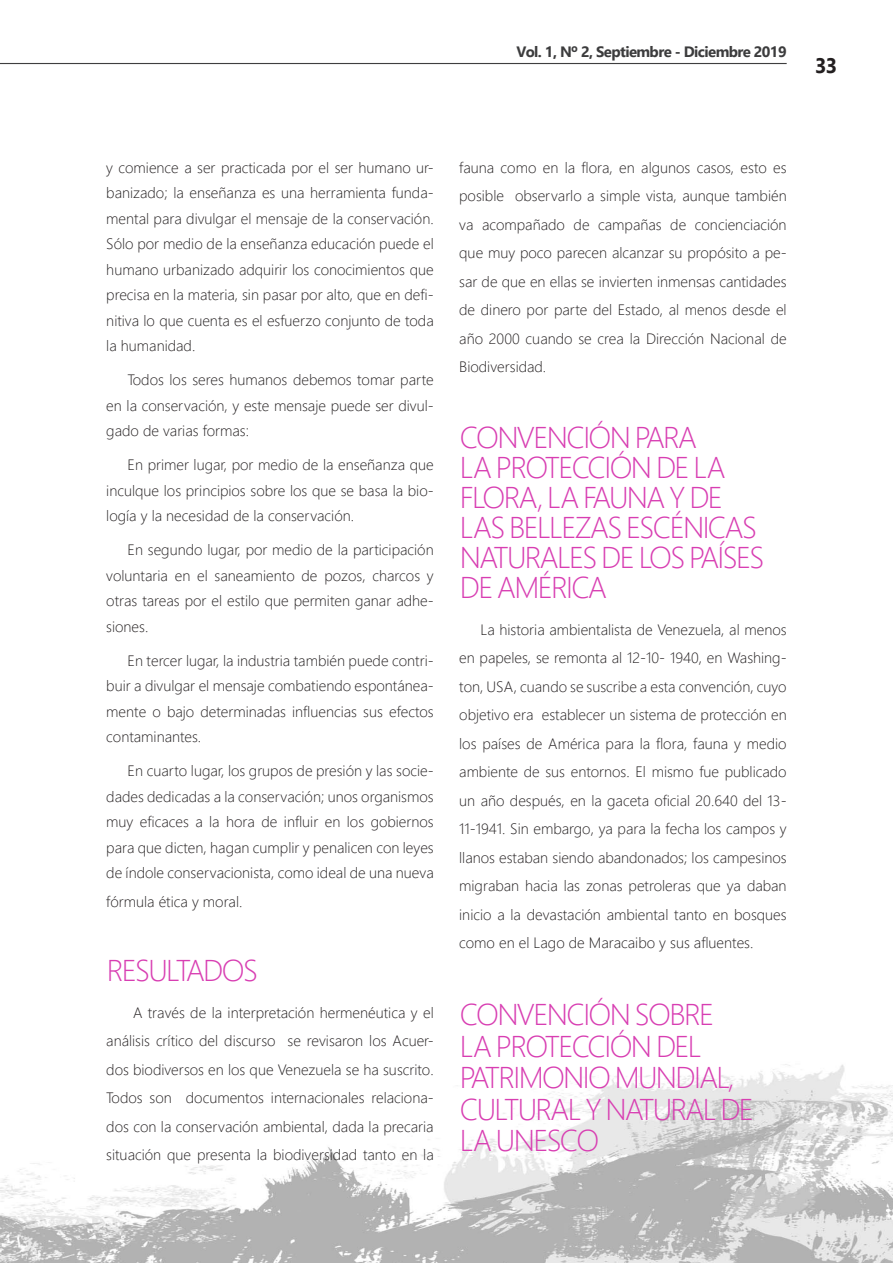
<style>
.page{position:relative;width:893px;height:1263px;background:#fff}
.page>*{position:absolute;margin:0;border:0;box-sizing:border-box;transform-origin:0 0}
.t1{font:30px/30px "Webly Sleek UI Light";letter-spacing:-.055em;color:#d83eb2}
.t2{font:700 21px "Gadugi";color:#231f20;scale:.95 1}
.t3{font:15px/28.5px "Webly Sleek UI Light";color:#231f20;text-align:justify}
.t4{font:700 15px "Gadugi";letter-spacing:-.04em;color:#3c3c3d}
</style>
<div class="page">
<img style="left:0;top:1064px;width:893px;height:199px">
<hr style="left:0;top:63px;width:787px;height:1px;background:#3e3e3f">
<p class="t4" style="left:516px;top:43px;width:272px">Vol. 1, Nº 2, Septiembre - Diciembre 2019</p>
<h2 class="t2" style="left:815px;top:53px;width:25px">33</h2>
<p class="t3" style="left:106px;top:154px;width:329px;line-height:25.5px">y comience a ser practicada por el ser humano ur&shy;banizado; la enseñanza es una herramienta funda&shy;mental para divulgar el mensaje de la conservación.<br>Sólo por medio de la enseñanza educación puede el humano urbanizado adquirir los conocimientos que precisa en la materia, sin pasar por alto, que en defi&shy;nitiva lo que cuenta es el esfuerzo conjunto de toda la humanidad.</p>
<p class="t3" style="left:106px;top:366px;width:329px;line-height:25.5px;text-indent:21px">Todos los seres humanos debemos tomar parte en la conservación, y este mensaje puede ser divul&shy;gado de varias formas:</p>
<p class="t3" style="left:106px;top:451px;width:329px;line-height:25.5px;text-indent:21px">En primer lugar, por medio de la enseñanza que inculque los principios sobre los que se basa la bio&shy;logía y la necesidad de la conservación.</p>
<p class="t3" style="left:106px;top:536px;width:329px;line-height:25.5px;text-indent:21px">En segundo lugar, por medio de la participación voluntaria en el saneamiento de pozos, charcos y otras tareas por el estilo que permiten ganar adhe&shy;siones.</p>
<p class="t3" style="left:106px;top:647px;width:329px;line-height:25.5px;text-indent:21px">En tercer lugar, la industria también puede contri&shy;buir a divulgar el mensaje combatiendo espontánea&shy;mente o bajo determinadas influencias sus efectos contaminantes.</p>
<p class="t3" style="left:106px;top:757px;width:329px;line-height:25.5px;text-indent:21px">En cuarto lugar, los grupos de presión y las socie&shy;dades dedicadas a la conservación; unos organismos muy eficaces a la hora de influir en los gobiernos para que dicten, hagan cumplir y penalicen con leyes de índole conservacionista, como ideal de una nueva</p>
<p class="t3" style="left:106px;top:886px;width:138px">fórmula ética y moral.</p>
<p class="t1" style="left:107px;top:954px;width:153px">RESULTADOS</p>
<p class="t3" style="left:106px;top:997px;width:329px;text-indent:27px">A través de la interpretación hermenéutica y el análisis crítico del discurso se revisaron los Acuer&shy;dos biodiversos en los que Venezuela se ha suscrito.<br>Todos son documentos internacionales relaciona&shy;dos con la conservación ambiental, dada la precaria situación que presenta la biodiversidad tanto en la</p>
<p class="t3" style="left:459px;top:152px;width:329px">fauna como en la flora, en algunos casos, esto es posible observarlo a simple vista, aunque también va acompañado de campañas de concienciación que muy poco parecen alcanzar su propósito a pe&shy;sar de que en ellas se invierten inmensas cantidades de dinero por parte del Estado, al menos desde el año 2000 cuando se crea la Dirección Nacional de Biodiversidad.</p>
<p class="t1" style="left:460px;top:421px;width:306px">CONVENCIÓN PARA<br>LA PROTECCIÓN DE LA<br>FLORA, LA FAUNA Y DE<br>LAS BELLEZAS ESCÉNICAS<br>NATURALES DE LOS PAÍSES<br>DE AMÉRICA</p>
<p class="t3" style="left:459px;top:614px;width:329px;text-indent:21px">La historia ambientalista de Venezuela, al menos en papeles, se remonta al 12-10- 1940, en Washing&shy;ton, USA, cuando se suscribe a esta convención, cuyo objetivo era establecer un sistema de protección en los países de América para la flora, fauna y medio ambiente de sus entornos. El mismo fue publicado un año después, en la gaceta oficial 20.640 del 13- 11-1941. Sin embargo, ya para la fecha los campos y llanos estaban siendo abandonados; los campesinos migraban hacia las zonas petroleras que ya daban inicio a la devastación ambiental tanto en bosques como en el Lago de Maracaibo y sus afluentes.</p>
<p class="t1" style="left:460px;top:997px;width:296px;line-height:31.5px">CONVENCIÓN SOBRE<br>LA PROTECCIÓN DEL<br>PATRIMONIO MUNDIAL,<br>CULTURAL Y NATURAL DE<br>LA UNESCO</p>
</div>
